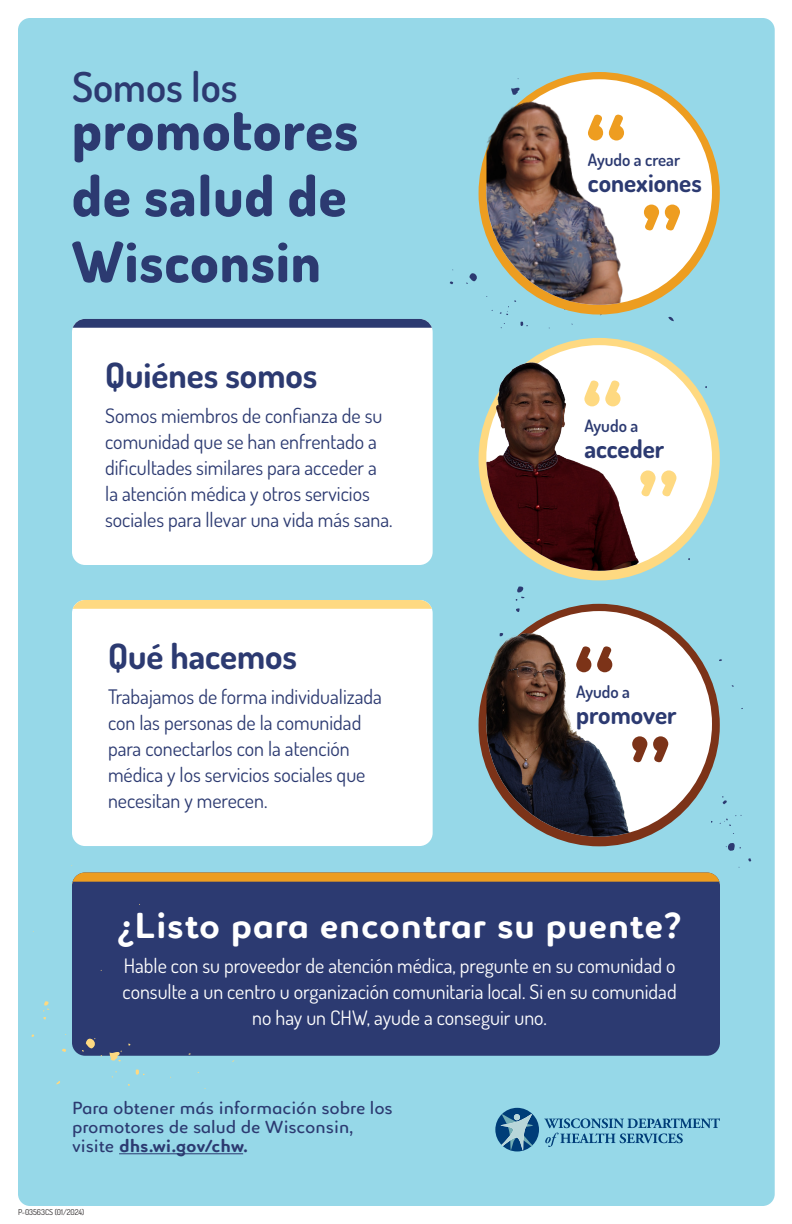
<style>
.page{position:relative;width:792px;height:1224px;background:#fff}
.page>*{position:absolute;margin:0;border:0;box-sizing:border-box;transform-origin:0 0}
.t1{font:800 56px/66px "Dosis";letter-spacing:.02em;color:#2c3a71}
.t2{font:600 41.3px "Dosis";color:#2c3a71}
.t3{font:700 35px "Luengo";color:#fff}
.t4{font:700 35px "Dosis";color:#2c3a71}
.t5{font:700 25px "Dosis";color:#2c3a71}
.t6{font:20px/26px "Dosis";color:#2c3a71}
.t7{font:20px/26px "Dosis";color:#fff;text-align:center}
.t8{font:17px/19px "Luengo";color:#2c3a71}
.t9{font:600 17px "Dosis";color:#2c3a71}
.t10{font:8px "Dosis";color:#231f20}
.s1{font-weight:700}
</style>
<div class="page">
<div style="left:18px;top:18px;width:757px;height:1188px;background:#96d8e8;border-radius:12px"></div>
<hr style="left:119px;top:1153px;width:124px;height:1px;background:#2c3a71">
<svg style="left:466px;top:273px;width:11px;height:11px"></svg>
<svg style="left:449px;top:281px;width:4px;height:4px"></svg>
<svg style="left:520px;top:322px;width:8px;height:4px"></svg>
<svg style="left:668px;top:316px;width:6px;height:5px"></svg>
<svg style="left:516px;top:586px;width:9px;height:15px"></svg>
<svg style="left:516px;top:608px;width:4px;height:4px"></svg>
<svg style="left:720px;top:815px;width:22px;height:11px"></svg>
<svg style="left:726px;top:843px;width:15px;height:8px"></svg>
<svg style="left:722px;top:796px;width:5px;height:8px"></svg>
<svg style="left:544px;top:1118px;width:176px;height:29px"></svg>
<div style="left:495px;top:1108px;width:44px;height:43px;background:#003d78;border-radius:50%"></div>
<svg style="left:501px;top:1114px;width:32px;height:37px"></svg>
<div style="left:479px;top:72px;width:241px;height:243px;border:17px solid #ed9d20;border-radius:50%"></div>
<img style="left:486px;top:82px;width:226px;height:223px">
<svg style="left:588px;top:115px;width:36px;height:26px"></svg>
<svg style="left:644px;top:205px;width:36px;height:25px"></svg>
<div style="left:479px;top:338px;width:241px;height:242px;border:17px solid #fed981;border-radius:50%"></div>
<img style="left:486px;top:349px;width:226px;height:222px">
<svg style="left:584px;top:381px;width:37px;height:25px"></svg>
<svg style="left:640px;top:470px;width:36px;height:26px"></svg>
<div style="left:479px;top:604px;width:241px;height:242px;border:17px solid #7c3318;border-radius:50%"></div>
<img style="left:486px;top:615px;width:226px;height:222px">
<svg style="left:570px;top:630px;width:55px;height:42px;background:#e0cec8"></svg>
<svg style="left:632px;top:736px;width:36px;height:26px"></svg>
<div style="left:72px;top:872px;width:648px;height:184px;background:#2c3a71;border-radius:13px"></div>
<svg style="left:72px;top:872px;width:648px;height:13px"></svg>
<svg style="left:43px;top:1001px;width:7px;height:10px"></svg>
<svg style="left:62px;top:1048px;width:4px;height:4px"></svg>
<svg style="left:109px;top:1050px;width:13px;height:12px"></svg>
<svg style="left:82px;top:1038px;width:20px;height:18px"></svg>
<svg style="left:135px;top:1069px;width:10px;height:6px"></svg>
<div style="left:72px;top:319px;width:361px;height:246px;background:#fff;border-radius:13px"></div>
<svg style="left:73px;top:319px;width:359px;height:9px;background:#344277"></svg>
<div style="left:72px;top:600px;width:361px;height:246px;background:#fff;border-radius:13px"></div>
<svg style="left:73px;top:600px;width:359px;height:9px;background:#fcd985"></svg>
<p class="t2" style="left:72px;top:59px;width:167px">Somos los</p>
<p class="t1" style="left:72px;top:94px;width:288px">promotores de salud de<br>Wisconsin</p>
<p class="t4" style="left:105px;top:351px;width:214px">Quiénes somos</p>
<p class="t6" style="left:105px;top:402px;width:289px">Somos miembros de confianza de su comunidad que se han enfrentado a dificultades similares para acceder a la atención médica y otros servicios sociales para llevar una vida más sana.</p>
<p class="t4" style="left:108px;top:632px;width:191px">Qué hacemos</p>
<p class="t6" style="left:108px;top:683px;width:276px">Trabajamos de forma individualizada con las personas de la comunidad para conectarlos con la atención médica y los servicios sociales que necesitan y merecen.</p>
<p class="t9" style="left:588px;top:148px;width:94px">Ayudo a crear</p>
<p class="t5" style="left:588px;top:165px;width:115px">conexiones</p>
<p class="t9" style="left:584px;top:414px;width:55px">Ayudo a</p>
<p class="t5" style="left:584px;top:431px;width:81px">acceder</p>
<p class="t9" style="left:576px;top:680px;width:55px">Ayudo a</p>
<p class="t5" style="left:576px;top:697px;width:102px">promover</p>
<p class="t3" style="left:117px;top:901px;width:567px">¿Listo para encontrar su puente?</p>
<p class="t7" style="left:123px;top:952px;width:556px">Hable con su proveedor de atención médica, pregunte en su comunidad o consulte a un centro u organización comunitaria local. Si en su comunidad no hay un CHW, ayude a conseguir uno.</p>
<p class="t8" style="left:72px;top:1098px;width:322px">Para obtener más información sobre los promotores de salud de Wisconsin, visite <span class="s1">dhs.wi.gov/chw.</span></p>
<p class="t10" style="left:18px;top:1207px;width:68px">P-03563CS (01/2024)</p>
</div>
